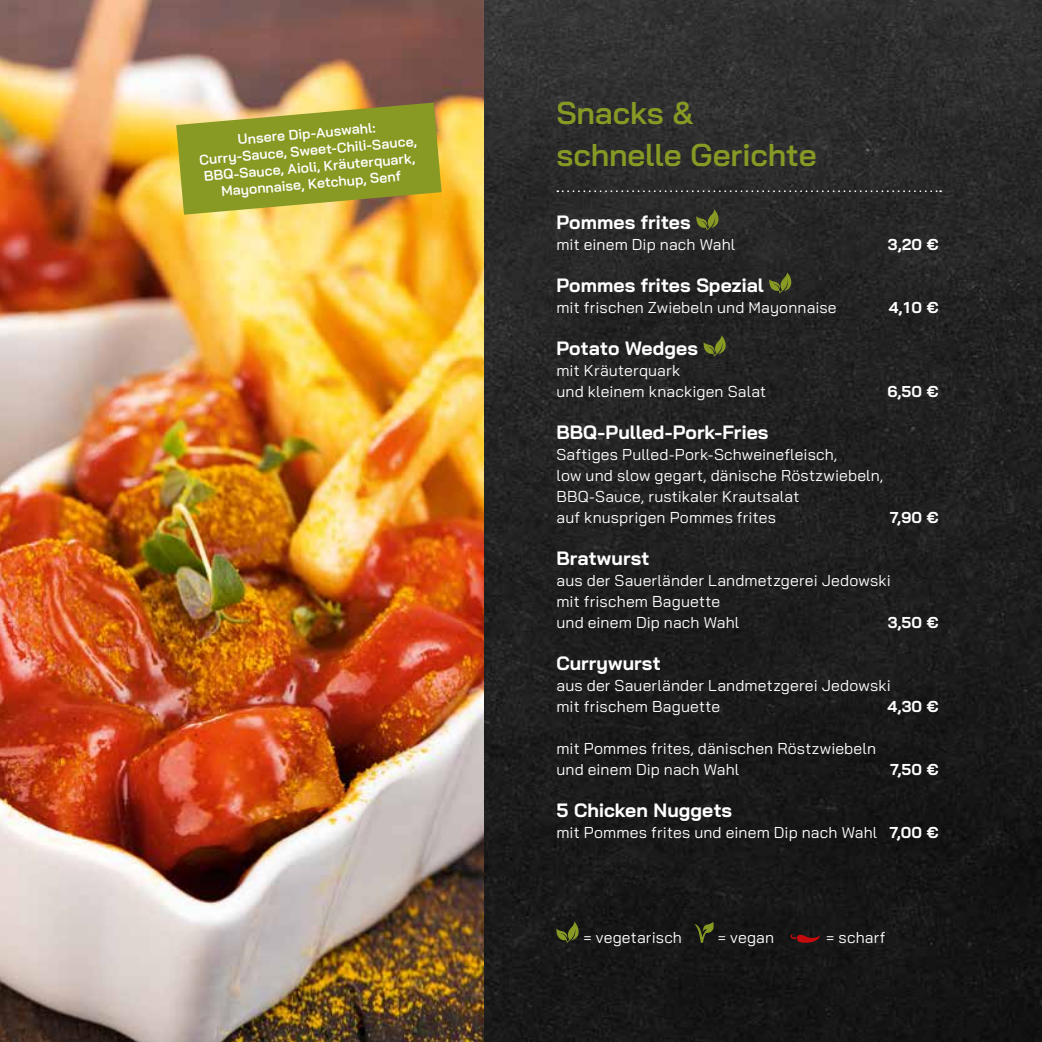
<style>
.page{position:relative;width:1042px;height:1042px;background:#fff}
.page>*{position:absolute;margin:0;border:0;box-sizing:border-box;transform-origin:0 0}
.t1{font:600 31.5px/42px "Bai Jamjuree";letter-spacing:-.005em;color:#889924}
.t2{font:700 19.25px "Bai Jamjuree";letter-spacing:.005em;color:#fff}
.t3{font:15.75px/21px "Bai Jamjuree";letter-spacing:.01em;color:#fff}
.t4{font:700 15.75px "Bai Jamjuree";letter-spacing:.015em;color:#fff}
.t5{font:600 14px/16.8px "Bai Jamjuree";color:#fff;text-align:center}
.s1{font-weight:700}
</style>
<div class="page">
<img style="left:484px;top:0;width:558px;height:1042px">
<svg style="left:557px;top:190px;width:384px;height:2px"></svg>
<svg style="left:696px;top:209px;width:22px;height:22px"></svg>
<svg style="left:768px;top:272px;width:23px;height:22px"></svg>
<svg style="left:703px;top:335px;width:23px;height:22px"></svg>
<svg style="left:556px;top:922px;width:23px;height:21px"></svg>
<svg style="left:694px;top:922px;width:20px;height:21px"></svg>
<svg style="left:789px;top:934px;width:31px;height:9px"></svg>
<img style="left:0;top:0;width:484px;height:1042px">
<svg style="left:176px;top:103px;width:265px;height:112px;background:#9ca033"></svg>
<p class="t5" style="left:197px;top:135px;width:219px;rotate:-5deg">Unsere Dip-Auswahl:<br>Curry-Sauce, Sweet-Chili-Sauce,<br>BBQ-Sauce, Aioli, Kräuterquark,<br>Mayonnaise, Ketchup, Senf</p>
<h1 class="t1" style="left:556px;top:92px;width:262px">Snacks &amp; schnelle Gerichte</h1>
<p class="t2" style="left:556px;top:211px;width:136px">Pommes frites</p>
<p class="t3" style="left:556px;top:233px;width:180px">mit einem Dip nach Wahl</p>
<p class="t4" style="left:888px;top:235px;width:52px">3,20 €</p>
<p class="t2" style="left:556px;top:274px;width:209px">Pommes frites Spezial</p>
<p class="t3" style="left:556px;top:296px;width:282px">mit frischen Zwiebeln und Mayonnaise</p>
<p class="t4" style="left:888px;top:298px;width:51px">4,10 €</p>
<p class="t2" style="left:556px;top:337px;width:143px">Potato Wedges</p>
<p class="t3" style="left:556px;top:359px;width:211px">mit Kräuterquark<br>und kleinem knackigen Salat</p>
<p class="t4" style="left:887px;top:382px;width:53px">6,50 €</p>
<p class="t2" style="left:556px;top:421px;width:214px">BBQ-Pulled-Pork-Fries</p>
<p class="t3" style="left:556px;top:443px;width:328px">Saftiges Pulled-Pork-Schweinefleisch,<br>low und slow gegart, dänische Röstzwiebeln, BBQ-Sauce, rustikaler Krautsalat<br>auf knusprigen Pommes frites</p>
<p class="t4" style="left:890px;top:508px;width:50px">7,90 €</p>
<p class="t2" style="left:556px;top:547px;width:94px">Bratwurst</p>
<p class="t3" style="left:556px;top:569px;width:336px">aus der Sauerländer Landmetzgerei Jedowski mit frischem Baguette<br>und einem Dip nach Wahl</p>
<p class="t4" style="left:887px;top:613px;width:52px">3,50 €</p>
<p class="t2" style="left:556px;top:652px;width:106px">Currywurst</p>
<p class="t3" style="left:556px;top:674px;width:336px">aus der Sauerländer Landmetzgerei Jedowski mit frischem Baguette</p>
<p class="t4" style="left:887px;top:697px;width:52px">4,30 €</p>
<p class="t3" style="left:556px;top:737px;width:321px">mit Pommes frites, dänischen Röstzwiebeln und einem Dip nach Wahl</p>
<p class="t4" style="left:890px;top:760px;width:50px">7,50 €</p>
<p class="t2" style="left:556px;top:799px;width:177px">5 Chicken Nuggets</p>
<p class="t3" style="left:556px;top:821px;width:383px">mit Pommes frites und einem Dip nach Wahl <span class="s1">7,00 €</span></p>
<p class="t3" style="left:583px;top:926px;width:100px">= vegetarisch</p>
<p class="t3" style="left:718px;top:926px;width:58px">= vegan</p>
<p class="t3" style="left:826px;top:926px;width:61px">= scharf</p>
</div>
